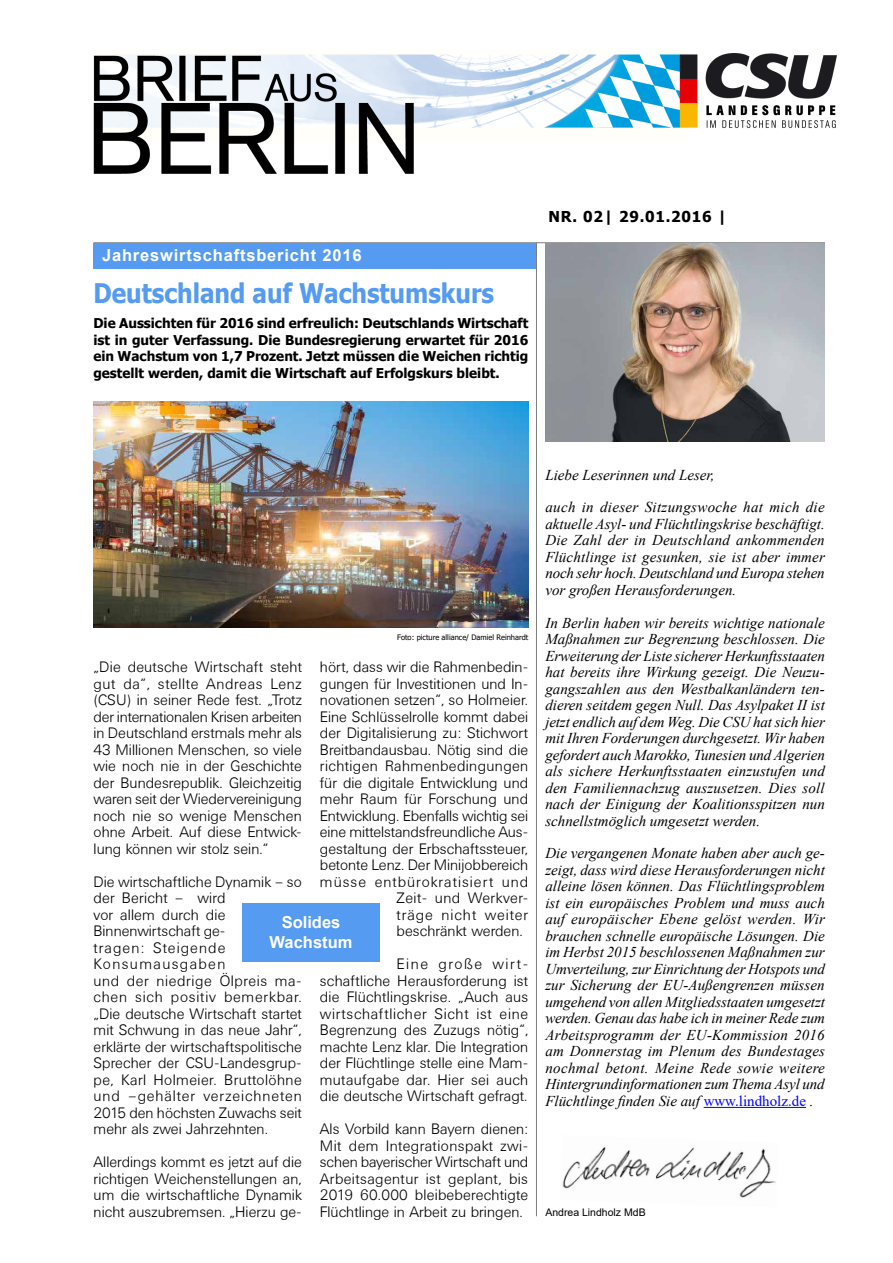
<style>
.page{position:relative;width:893px;height:1263px;background:#fff}
.page>*{position:absolute;margin:0;border:0;box-sizing:border-box;transform-origin:0 0}
._01_BaB_Überschrift{font:700 27px "Tahoma";color:#559bf2;scale:.9 1}
._01_BaB_Überschrift-2{font:700 16.5px "Arial";letter-spacing:.05em;color:#fff}
._14_BaB_Zitat_Text{font:700 16.5px/19.5px "Arial";color:#fff;text-align:center}
._04_BaB_Fließtext{font:300 15px/16.5px "Univers BSK";color:#000;text-align:justify}
._06_BaB_1__Seite{font:italic 15px/16.5px "Times New Roman";color:#000;text-align:justify}
._04_BaB_Fließtext-2{font:300 15px "Univers BSK";letter-spacing:.02em;color:#000}
._04_BaB_Fließtext-3{font:300 15px "Univers BSK";letter-spacing:.065em;color:#000}
._05_BaB_Datum{font:700 15px "Tahoma";letter-spacing:.05em;color:#000}
._04_BaB_Fließtext-4{font:300 15px "Univers BSK";letter-spacing:.025em;color:#000}
._04_BaB_Fließtext-5{font:300 15px "Univers BSK";letter-spacing:.06em;color:#000}
._03_BaB_Teaser{font:700 13.5px/16.5px "Tahoma";color:#000;text-align:justify}
._07_BaB_Name_MdB{font:10.5px "Arial";color:#000}
._13_BaB_Rechtevermer{font:7.5px "Tahoma";color:#000}
.s1{font-style:normal;color:#00f}
</style>
<div class="page">
<hr style="left:94px;top:242px;width:731px;height:1px;background:#7b7c7e">
<hr style="left:536px;top:242px;width:1px;height:974px;background:#7b7c7e">
<div style="left:94px;top:243px;width:442px;height:25px;background:#559bf2"></div>
<hr style="left:704px;top:1107px;width:102px;height:1px;background:#00f">
<div style="left:242px;top:904px;width:138px;height:58px;background:#559bf2"></div>
<img style="left:94px;top:402px;width:434px;height:225px">
<img style="left:94px;top:53px;width:743px;height:120px">
<img style="left:562px;top:1147px;width:214px;height:51px">
<img style="left:545px;top:243px;width:280px;height:198px">
<p class="_01_BaB_Überschrift-2" style="left:102px;top:244px;width:261px">Jahreswirtschaftsbericht 2016</p>
<p class="_01_BaB_Überschrift" style="left:93px;top:275px;width:447px">Deutschland auf Wachstumskurs</p>
<p class="_03_BaB_Teaser" style="left:93px;top:316px;width:436px">Die Aussichten für 2016 sind erfreulich: Deutschlands Wirtschaft ist in guter Verfassung. Die Bundesregierung erwartet für 2016 ein Wachstum von 1,7 Prozent. Jetzt müssen die Weichen richtig gestellt werden, damit die Wirtschaft auf Erfolgskurs bleibt.</p>
<p class="_05_BaB_Datum" style="left:549px;top:206px;width:180px">NR. 02| 29.01.2016 |</p>
<p class="_13_BaB_Rechtevermer" style="left:397px;top:632px;width:133px">Foto: picture alliance/ Damiel Reinhardt</p>
<p class="_04_BaB_Fließtext" style="left:94px;top:659px;width:210px">„Die deutsche Wirtschaft steht gut da“, stellte Andreas Lenz (CSU) in seiner Rede fest. „Trotz der internationalen Krisen arbeiten in Deutschland erstmals mehr als 43 Millionen Menschen, so viele wie noch nie in der Geschichte der Bundesrepublik. Gleichzeitig waren seit der Wiedervereinigung noch nie so wenige Menschen ohne Arbeit. Auf diese Entwick&shy;lung können wir stolz sein.“</p>
<p class="_04_BaB_Fließtext" style="left:94px;top:873px;width:210px;text-align:left">Die wirtschaftliche Dynamik – so der Bericht – wird<br>vor allem durch die<br>Binnenwirtschaft ge-<br>tragen: Steigende<br>Konsumausgaben<br>und der niedrige Ölpreis ma&shy;chen sich positiv bemerkbar. „Die deutsche Wirtschaft startet mit Schwung in das neue Jahr“, erklärte der wirtschaftspolitische<br>Sprecher der CSU-Landesgrup&shy;pe, Karl Holmeier. Bruttolöhne und –gehälter verzeichneten<br>2015 den höchsten Zuwachs seit mehr als zwei Jahrzehnten.</p>
<p class="_04_BaB_Fließtext" style="left:94px;top:1154px;width:210px">Allerdings kommt es jetzt auf die richtigen Weichenstellungen an, um die wirtschaftliche Dynamik nicht auszubremsen. „Hierzu ge-</p>
<p class="_04_BaB_Fließtext" style="left:320px;top:659px;width:210px">hört, dass wir die Rahmenbedin-</p>
<p class="_04_BaB_Fließtext" style="left:320px;top:675px;width:210px">gungen für Investitionen und In-</p>
<p class="_04_BaB_Fließtext" style="left:320px;top:692px;width:210px">novationen setzen“, so Holmeier.</p>
<p class="_04_BaB_Fließtext" style="left:320px;top:708px;width:210px">Eine Schlüsselrolle kommt dabei</p>
<p class="_04_BaB_Fließtext" style="left:320px;top:725px;width:210px">der Digitalisierung zu: Stichwort</p>
<p class="_04_BaB_Fließtext" style="left:320px;top:741px;width:210px">Breitbandausbau. Nötig sind die</p>
<p class="_04_BaB_Fließtext-2" style="left:320px;top:758px;width:210px">richtigen Rahmenbedingungen</p>
<p class="_04_BaB_Fließtext" style="left:320px;top:774px;width:210px">für die digitale Entwicklung und</p>
<p class="_04_BaB_Fließtext" style="left:320px;top:791px;width:210px">mehr Raum für Forschung und</p>
<p class="_04_BaB_Fließtext" style="left:320px;top:807px;width:210px">Entwicklung. Ebenfalls wichtig sei</p>
<p class="_04_BaB_Fließtext" style="left:320px;top:824px;width:210px">eine mittelstandsfreundliche Aus-</p>
<p class="_04_BaB_Fließtext" style="left:320px;top:840px;width:210px">gestaltung der Erbschaftssteuer,</p>
<p class="_04_BaB_Fließtext" style="left:320px;top:857px;width:210px">betonte Lenz. Der Minijobbereich</p>
<p class="_04_BaB_Fließtext-3" style="left:320px;top:873px;width:210px">müsse entbürokratisiert und</p>
<p class="_04_BaB_Fließtext-4" style="left:397px;top:890px;width:133px">Zeit- und Werkver-</p>
<p class="_04_BaB_Fließtext-5" style="left:397px;top:906px;width:133px">träge nicht weiter</p>
<p class="_04_BaB_Fließtext" style="left:397px;top:923px;width:128px">beschränkt werden.</p>
<p class="_04_BaB_Fließtext" style="left:320px;top:956px;width:210px;text-indent:77px">Eine große wirt&shy;schaftliche Herausforderung ist die Flüchtlingskrise. „Auch aus wirtschaftlicher Sicht ist eine Begrenzung des Zuzugs nötig“, machte Lenz klar. Die Integration der Flüchtlinge stelle eine Mam&shy;mutaufgabe dar. Hier sei auch die deutsche Wirtschaft gefragt.</p>
<p class="_04_BaB_Fließtext" style="left:320px;top:1121px;width:210px">Als Vorbild kann Bayern dienen:<br>Mit dem Integrationspakt zwi&shy;schen bayerischer Wirtschaft und Arbeitsagentur ist geplant, bis 2019 60.000 bleibeberechtigte Flüchtlinge in Arbeit zu bringen.</p>
<p class="_14_BaB_Zitat_Text" style="left:270px;top:913px;width:84px">Solides<br>Wachstum</p>
<p class="_06_BaB_1__Seite" style="left:545px;top:466px;width:171px">Liebe Leserinnen und Leser,</p>
<p class="_06_BaB_1__Seite" style="left:545px;top:499px;width:281px">auch in dieser Sitzungswoche hat mich die aktuelle Asyl- und Flüchtlingskrise beschäftigt.<br>Die Zahl der in Deutschland ankommenden Flüchtlinge ist gesunken, sie ist aber immer noch sehr hoch. Deutschland und Europa stehen vor großen Herausforderungen.</p>
<p class="_06_BaB_1__Seite" style="left:545px;top:614px;width:281px">In Berlin haben wir bereits wichtige nationale Maßnahmen zur Begrenzung beschlossen. Die Erweiterung der Liste sicherer Herkunftsstaaten hat bereits ihre Wirkung gezeigt. Die Neuzu&shy;gangszahlen aus den Westbalkanländern ten&shy;dieren seitdem gegen Null. Das Asylpaket II ist jetzt endlich auf dem Weg. Die CSU hat sich hier mit Ihren Forderungen durchgesetzt. Wir haben gefordert auch Marokko, Tunesien und Algerien als sichere Herkunftsstaaten einzustufen und den Familiennachzug auszusetzen. Dies soll nach der Einigung der Koalitionsspitzen nun schnellstmöglich umgesetzt werden.</p>
<p class="_06_BaB_1__Seite" style="left:545px;top:845px;width:281px">Die vergangenen Monate haben aber auch ge&shy;zeigt, dass wird diese Herausforderungen nicht alleine lösen können. Das Flüchtlingsproblem ist ein europäisches Problem und muss auch auf europäischer Ebene gelöst werden. Wir brauchen schnelle europäische Lösungen. Die im Herbst 2015 beschlossenen Maßnahmen zur Umverteilung, zur Einrichtung der Hotspots und zur Sicherung der EU-Außengrenzen müssen umgehend von allen Mitgliedsstaaten umgesetzt werden. Genau das habe ich in meiner Rede zum Arbeitsprogramm der EU-Kommission 2016 am Donnerstag im Plenum des Bundestages nochmal betont. Meine Rede sowie weitere Hintergrundinformationen zum Thema Asyl und Flüchtlinge finden Sie auf <span class="s1">www.lindholz.de</span> .</p>
<p class="_07_BaB_Name_MdB" style="left:545px;top:1205px;width:102px">Andrea Lindholz MdB</p>
</div>
